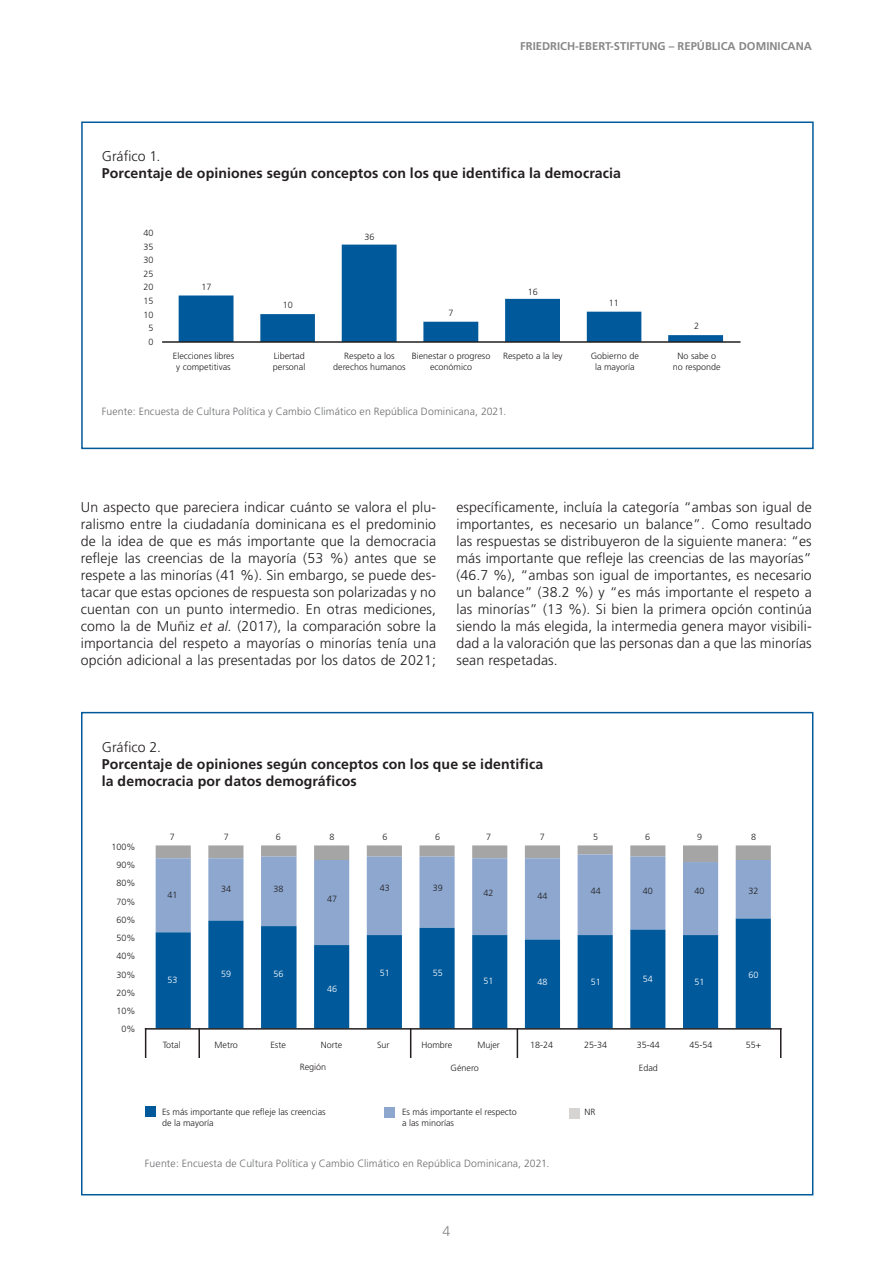
<style>
.page{position:relative;width:893px;height:1263px;background:#fff}
.page>*{position:absolute;margin:0;border:0;box-sizing:border-box;transform-origin:0 0}
.t1{font:300 14.1px/17px "Frutiger";letter-spacing:.01em;color:#231f20;text-align:justify}
.t2{font:700 14.1px/17px "Frutiger";letter-spacing:.01em;color:#231f20}
.t3{font:300 14.1px "Frutiger";color:#888787}
.t4{font:700 11.25px "Frutiger";color:#888787}
.t5{font:300 10.5px "Frutiger";letter-spacing:.01em;color:#6c6d70}
.t6{font:300 9px/10.8px "Frutiger";color:#231f20;text-align:center}
.t7{font:300 9px "Frutiger";color:#fff}
.s1{font-style:italic}
</style>
<div class="page">
<div style="left:81px;top:712px;width:732px;height:483px;border:2px solid #00599b"></div>
<div style="left:145px;top:1106px;width:11px;height:11px;background:#00599b"></div>
<div style="left:384px;top:1107px;width:11px;height:11px;background:#8da7cf"></div>
<div style="left:569px;top:1107px;width:11px;height:11px;background:#d6d4d3"></div>
<div style="left:81px;top:122px;width:733px;height:327px;border:2px solid #00599b"></div>
<svg style="left:179px;top:245px;width:544px;height:96px"></svg>
<hr style="left:162px;top:341px;width:578px;height:2px;background:#231f20">
<svg style="left:156px;top:845px;width:615px;height:9px"></svg>
<svg style="left:156px;top:854px;width:615px;height:64px;fill:#8da7cf"></svg>
<svg style="left:156px;top:918px;width:615px;height:110px;fill:#00599b"></svg>
<hr style="left:145px;top:1028px;width:1px;height:30px;background:#231f20">
<hr style="left:198px;top:1028px;width:2px;height:30px;background:#231f20">
<hr style="left:410px;top:1028px;width:1px;height:30px;background:#231f20">
<hr style="left:517px;top:1028px;width:1px;height:30px;background:#231f20">
<hr style="left:780px;top:1028px;width:1px;height:30px;background:#231f20">
<hr style="left:145px;top:1028px;width:636px;height:1px;background:#231f20">
<p class="t4" style="left:520px;top:40px;width:293px">FRIEDRICH-EBERT-STIFTUNG – REPÚBLICA DOMINICANA</p>
<p class="t1" style="left:102px;top:148px;width:60px">Gráfico 1.</p>
<p class="t2" style="left:102px;top:165px;width:521px">Porcentaje de opiniones según conceptos con los que identifica la democracia</p>
<p class="t6" style="left:143px;top:227px;width:12px">40</p>
<p class="t6" style="left:143px;top:241px;width:12px">35</p>
<p class="t6" style="left:143px;top:255px;width:12px">30</p>
<p class="t6" style="left:143px;top:268px;width:12px">25</p>
<p class="t6" style="left:143px;top:282px;width:12px">20</p>
<p class="t6" style="left:143px;top:296px;width:12px">15</p>
<p class="t6" style="left:143px;top:309px;width:12px">10</p>
<p class="t6" style="left:148px;top:323px;width:7px">5</p>
<p class="t6" style="left:148px;top:336px;width:7px">0</p>
<p class="t6" style="left:201px;top:282px;width:12px">17</p>
<p class="t6" style="left:283px;top:300px;width:12px">10</p>
<p class="t6" style="left:364px;top:231px;width:12px">36</p>
<p class="t6" style="left:448px;top:308px;width:7px">7</p>
<p class="t6" style="left:528px;top:286px;width:12px">16</p>
<p class="t6" style="left:609px;top:298px;width:12px">11</p>
<p class="t6" style="left:694px;top:321px;width:7px">2</p>
<p class="t6" style="left:173px;top:350px;width:63px">Elecciones libres y competitivas</p>
<p class="t6" style="left:273px;top:350px;width:34px;text-align:left">Libertad personal</p>
<p class="t6" style="left:333px;top:350px;width:74px">Respeto a los derechos humanos</p>
<p class="t6" style="left:412px;top:350px;width:80px">Bienestar o progreso económico</p>
<p class="t6" style="left:503px;top:350px;width:61px">Respeto a la ley</p>
<p class="t6" style="left:591px;top:350px;width:50px">Gobierno de la mayoría</p>
<p class="t6" style="left:673px;top:350px;width:49px">No sabe o no responde</p>
<p class="t5" style="left:102px;top:406px;width:406px">Fuente: Encuesta de Cultura Política y Cambio Climático en República Dominicana, 2021.</p>
<p class="t1" style="left:81px;top:499px;width:357px">Un aspecto que pareciera indicar cuánto se valora el plu&shy;ralismo entre la ciudadanía dominicana es el predominio de la idea de que es más importante que la democracia refleje las creencias de la mayoría (53 %) antes que se respete a las minorías (41 %). Sin embargo, se puede des&shy;tacar que estas opciones de respuesta son polarizadas y no cuentan con un punto intermedio. En otras mediciones, como la de Muñiz <span class="s1">et al.</span> (2017), la comparación sobre la importancia del respeto a mayorías o minorías tenía una opción adicional a las presentadas por los datos de 2021;</p>
<p class="t1" style="left:456px;top:499px;width:357px">específicamente, incluía la categoría “ambas son igual de importantes, es necesario un balance”. Como resultado las respuestas se distribuyeron de la siguiente manera: “es más importante que refleje las creencias de las mayorías” (46.7 %), “ambas son igual de importantes, es necesario un balance” (38.2 %) y “es más importante el respeto a las minorías” (13 %). Si bien la primera opción continúa siendo la más elegida, la intermedia genera mayor visibili&shy;dad a la valoración que las personas dan a que las minorías sean respetadas.</p>
<p class="t1" style="left:102px;top:738px;width:61px">Gráfico 2.</p>
<p class="t2" style="left:102px;top:755px;width:443px">Porcentaje de opiniones según conceptos con los que se identifica la democracia por datos demográficos</p>
<p class="t6" style="left:112px;top:841px;width:26px">100%</p>
<p class="t6" style="left:117px;top:860px;width:21px">90%</p>
<p class="t6" style="left:117px;top:878px;width:21px">80%</p>
<p class="t6" style="left:117px;top:896px;width:21px">70%</p>
<p class="t6" style="left:117px;top:914px;width:21px">60%</p>
<p class="t6" style="left:117px;top:933px;width:21px">50%</p>
<p class="t6" style="left:117px;top:951px;width:21px">40%</p>
<p class="t6" style="left:117px;top:969px;width:21px">30%</p>
<p class="t6" style="left:117px;top:987px;width:21px">20%</p>
<p class="t6" style="left:117px;top:1006px;width:21px">10%</p>
<p class="t6" style="left:122px;top:1024px;width:16px">0%</p>
<p class="t6" style="left:170px;top:832px;width:7px">7</p>
<p class="t6" style="left:224px;top:832px;width:7px">7</p>
<p class="t6" style="left:276px;top:832px;width:7px">6</p>
<p class="t6" style="left:330px;top:832px;width:7px">8</p>
<p class="t6" style="left:382px;top:831px;width:7px">6</p>
<p class="t6" style="left:435px;top:831px;width:7px">6</p>
<p class="t6" style="left:486px;top:831px;width:7px">7</p>
<p class="t6" style="left:540px;top:831px;width:7px">7</p>
<p class="t6" style="left:593px;top:831px;width:7px">5</p>
<p class="t6" style="left:645px;top:831px;width:7px">6</p>
<p class="t6" style="left:697px;top:831px;width:7px">9</p>
<p class="t6" style="left:751px;top:831px;width:7px">8</p>
<p class="t6" style="left:167px;top:889px;width:12px">41</p>
<p class="t7" style="left:167px;top:974px;width:12px">53</p>
<p class="t6" style="left:221px;top:883px;width:12px">34</p>
<p class="t6" style="left:273px;top:883px;width:12px">38</p>
<p class="t6" style="left:380px;top:883px;width:12px">43</p>
<p class="t6" style="left:433px;top:883px;width:12px">39</p>
<p class="t6" style="left:327px;top:894px;width:12px">47</p>
<p class="t7" style="left:221px;top:968px;width:12px">59</p>
<p class="t7" style="left:273px;top:968px;width:12px">56</p>
<p class="t7" style="left:380px;top:968px;width:12px">51</p>
<p class="t7" style="left:433px;top:968px;width:12px">55</p>
<p class="t7" style="left:327px;top:983px;width:12px">46</p>
<p class="t6" style="left:484px;top:887px;width:12px">42</p>
<p class="t6" style="left:537px;top:890px;width:12px">44</p>
<p class="t6" style="left:591px;top:886px;width:12px">44</p>
<p class="t6" style="left:643px;top:886px;width:12px">40</p>
<p class="t6" style="left:695px;top:886px;width:12px">40</p>
<p class="t6" style="left:748px;top:886px;width:12px">32</p>
<p class="t7" style="left:484px;top:975px;width:12px">51</p>
<p class="t7" style="left:537px;top:977px;width:12px">48</p>
<p class="t7" style="left:591px;top:977px;width:12px">51</p>
<p class="t7" style="left:643px;top:974px;width:12px">54</p>
<p class="t7" style="left:695px;top:977px;width:12px">51</p>
<p class="t7" style="left:748px;top:969px;width:12px">60</p>
<p class="t6" style="left:163px;top:1039px;width:20px">Total</p>
<p class="t6" style="left:215px;top:1039px;width:25px">Metro</p>
<p class="t6" style="left:270px;top:1039px;width:17px">Este</p>
<p class="t6" style="left:321px;top:1039px;width:23px">Norte</p>
<p class="t6" style="left:377px;top:1039px;width:14px">Sur</p>
<p class="t6" style="left:421px;top:1039px;width:32px">Hombre</p>
<p class="t6" style="left:477px;top:1039px;width:24px">Mujer</p>
<p class="t6" style="left:584px;top:1039px;width:25px">25-34</p>
<p class="t6" style="left:637px;top:1039px;width:25px">35-44</p>
<p class="t6" style="left:300px;top:1062px;width:28px">Región</p>
<p class="t6" style="left:450px;top:1062px;width:30px">Género</p>
<p class="t6" style="left:639px;top:1062px;width:21px">Edad</p>
<p class="t6" style="left:530px;top:1039px;width:25px">18-24</p>
<p class="t6" style="left:689px;top:1039px;width:25px">45-54</p>
<p class="t6" style="left:746px;top:1039px;width:17px">55+</p>
<p class="t6" style="left:162px;top:1106px;width:165px">Es más importante que refleje las creencias</p>
<p class="t6" style="left:584px;top:1107px;width:13px">NR</p>
<p class="t6" style="left:162px;top:1117px;width:53px">de la mayoría</p>
<p class="t6" style="left:402px;top:1106px;width:116px;text-align:left">Es más importante el respecto a las minorías</p>
<p class="t5" style="left:145px;top:1157px;width:406px">Fuente: Encuesta de Cultura Política y Cambio Climático en República Dominicana, 2021.</p>
<p class="t3" style="left:443px;top:1223px;width:9px">4</p>
</div>
